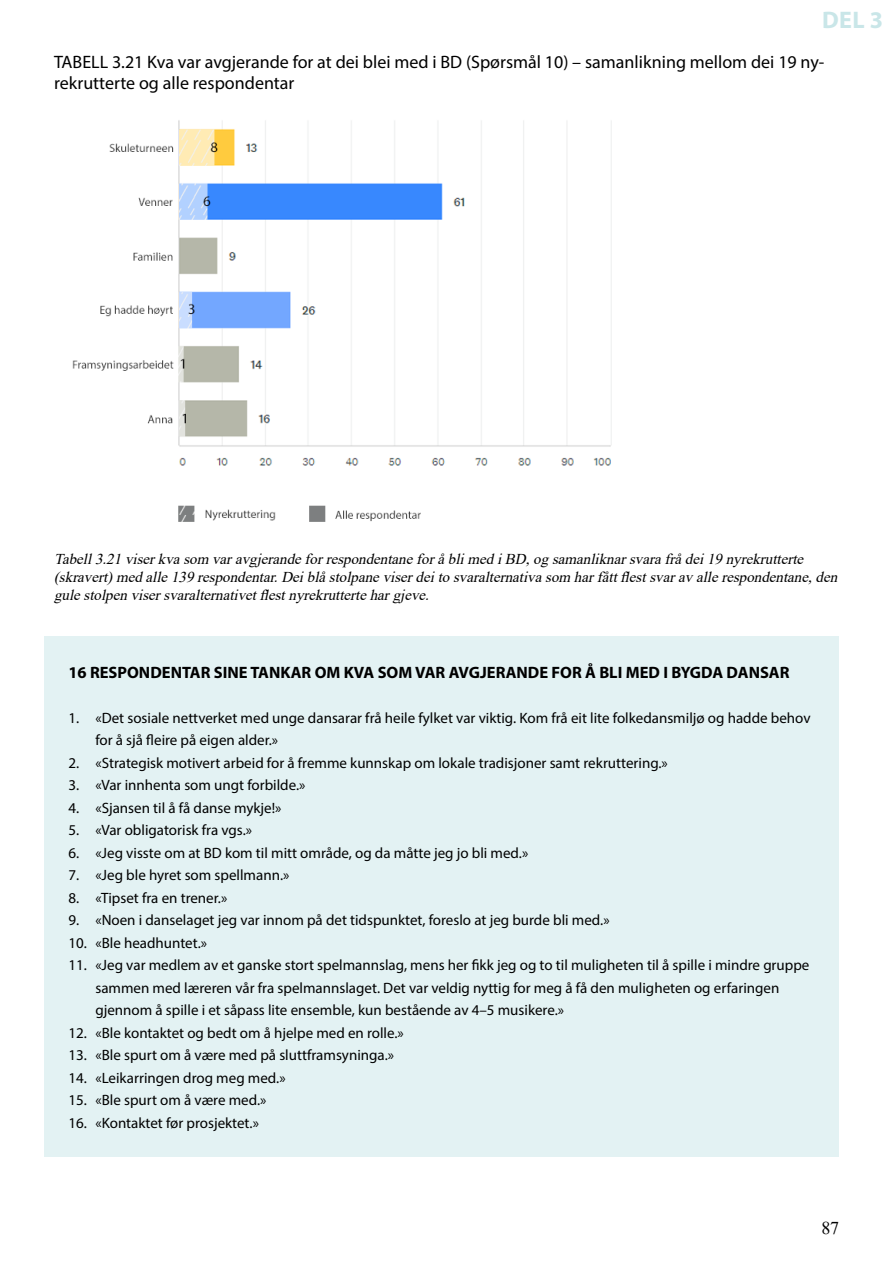
<style>
.page{position:relative;width:893px;height:1263px;background:#fff}
.page>*{position:absolute;margin:0;border:0;box-sizing:border-box;transform-origin:0 0}
.t1{font:700 24px "Myriad Pro";color:#c9e6e8}
.t2{font:18px/21.6px "Myriad Pro";color:#000}
.t3{font:18px "Times New Roman";color:#000}
.t4{font:700 16.5px "Myriad Pro";color:#000}
.t5{font:15px/22.5px "Myriad Pro";color:#000}
.t6{font:italic 15px/18px "Times New Roman";color:#000}
</style>
<div class="page">
<div style="left:44px;top:636px;width:795px;height:521px;background:#e3f2f3"></div>
<img style="left:72px;top:120px;width:540px;height:402px">
<h1 class="t1" style="left:822px;top:4px;width:63px">DEL 3</h1>
<p class="t2" style="left:54px;top:50px;width:772px">TABELL 3.21 Kva var avgjerande for at dei blei med i BD (Spørsmål 10) – samanlikning mellom dei 19 ny&shy;rekrutterte og alle respondentar</p>
<p class="t6" style="left:54px;top:550px;width:789px">Tabell3.21viserkvasom varavgj erandeforrespondentaneforåblimediBD,ogsamanliknarsvarafrådei19nyrekrutterte (skravert)medalle139respondentar.Deiblåstolpaneviserdeitosvaralternativasom harfåttflestsvaravallerespondentane,den gulestolpenvisersvaralternativetflestnyrekruttertehargj eve.</p>
<p class="t4" style="left:68px;top:661px;width:723px">16 RESPONDENTAR SINE TANKAR OM KVA SOM VAR AVGJERANDE FOR Å BLI MED I BYGDA DANSAR</p>
<p class="t5" style="left:95px;top:706px;width:717px;text-indent:-27px">1. «Det sosiale nettverket med unge dansarar frå heile fylket var viktig. Kom frå eit lite folkedansmiljø og hadde behov for å sjå fleire på eigen alder.»</p>
<p class="t5" style="left:68px;top:751px;width:601px">2. «Strategisk motivert arbeid for å fremme kunnskap om lokale tradisjoner samt rekruttering.»</p>
<p class="t5" style="left:68px;top:774px;width:239px">3. «Var innhenta som ungt forbilde.»</p>
<p class="t5" style="left:68px;top:796px;width:215px">4. «Sjansen til å få danse mykje!»</p>
<p class="t5" style="left:68px;top:819px;width:185px">5. «Var obligatorisk fra vgs.»</p>
<p class="t5" style="left:68px;top:841px;width:461px">6. «Jeg visste om at BD kom til mitt område, og da måtte jeg jo bli med.»</p>
<p class="t5" style="left:68px;top:864px;width:222px">7. «Jeg ble hyret som spellmann.»</p>
<p class="t5" style="left:68px;top:886px;width:160px">8. «Tipset fra en trener.»</p>
<p class="t5" style="left:68px;top:909px;width:543px">9. «Noen i danselaget jeg var innom på det tidspunktet, foreslo at jeg burde bli med.»</p>
<p class="t5" style="left:68px;top:931px;width:140px">10. «Ble headhuntet.»</p>
<p class="t5" style="left:95px;top:954px;width:715px;text-indent:-27px">11. «Jeg var medlem av et ganske stort spelmannslag, mens her fikk jeg og to til muligheten til å spille i mindre gruppe sammen med læreren vår fra spelmannslaget. Det var veldig nyttig for meg å få den muligheten og erfaringen gjennom å spille i et såpass lite ensemble, kun bestående av 4–5 musikere.»</p>
<p class="t5" style="left:68px;top:1021px;width:337px">12. «Ble kontaktet og bedt om å hjelpe med en rolle.»</p>
<p class="t5" style="left:68px;top:1044px;width:327px">13. «Ble spurt om å være med på sluttframsyninga.»</p>
<p class="t5" style="left:68px;top:1066px;width:219px">14. «Leikarringen drog meg med.»</p>
<p class="t5" style="left:68px;top:1089px;width:200px">15. «Ble spurt om å være med.»</p>
<p class="t5" style="left:68px;top:1111px;width:192px">16. «Kontaktet før prosjektet.»</p>
<p class="t3" style="left:822px;top:1215px;width:19px">87</p>
</div>
